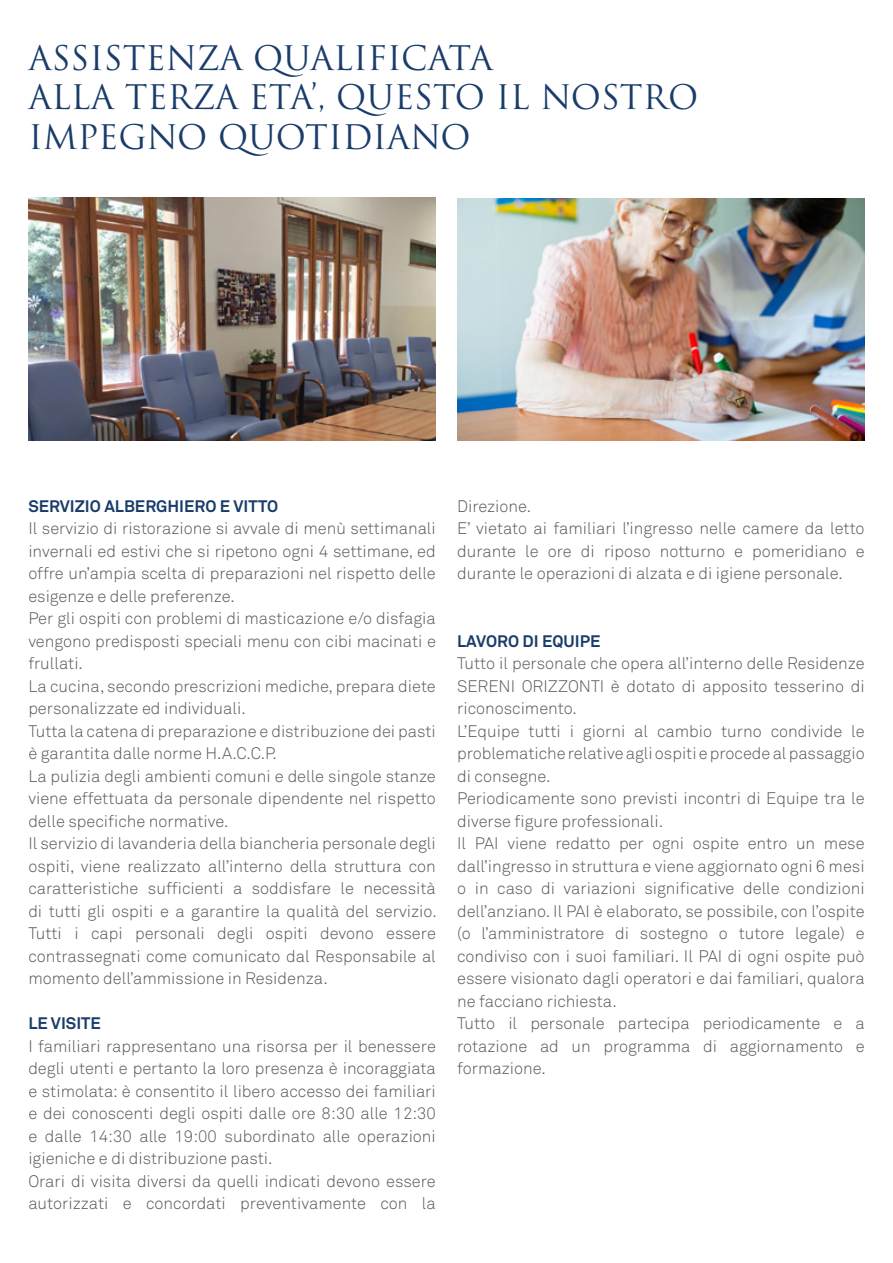
<style>
.page{position:relative;width:893px;height:1263px;background:#fff}
.page>*{position:absolute;margin:0;border:0;box-sizing:border-box;transform-origin:0 0}
.t1{font:33px/39.6px "Trajan Pro";color:#193c6a}
.t2{font:16.5px/22.5px "Akkurat Light Pro";color:#575756}
.t3{font:700 16.5px "Akkurat Pro";color:#193c6a}
</style>
<div class="page">
<img style="left:457px;top:198px;width:408px;height:242px">
<img style="left:28px;top:198px;width:408px;height:242px">
<h1 class="t1" style="left:28px;top:38px;width:671px">ASSISTENZA QUALIFICATA<br>ALLA TERZA ETA’, QUESTO IL NOSTRO<br>IMPEGNO QUOTIDIANO</h1>
<p class="t3" style="left:28px;top:495px;width:251px">SERVIZIO ALBERGHIERO E VITTO</p>
<p class="t2" style="left:28px;top:517px;width:410px">Il servizio di ristorazione si avvale di menù settimanali invernali ed estivi che si ripetono ogni 4 settimane, ed offre un’ampia scelta di preparazioni nel rispetto delle esigenze e delle preferenze.<br>Per gli ospiti con problemi di masticazione e/o disfagia vengono predisposti speciali menu con cibi macinati e frullati.<br>La cucina, secondo prescrizioni mediche, prepara diete personalizzate ed individuali.<br>Tutta la catena di preparazione e distribuzione dei pasti è garantita dalle norme H.A.C.C.P.<br>La pulizia degli ambienti comuni e delle singole stanze viene effettuata da personale dipendente nel rispetto delle specifiche normative.<br>Il servizio di lavanderia della biancheria personale degli ospiti, viene realizzato all’interno della struttura con caratteristiche sufficienti a soddisfare le necessità di tutti gli ospiti e a garantire la qualità del servizio.<br>Tutti i capi personali degli ospiti devono essere contrassegnati come comunicato dal Responsabile al momento dell’ammissione in Residenza.</p>
<p class="t3" style="left:28px;top:1013px;width:74px">LE VISITE</p>
<p class="t2" style="left:28px;top:1035px;width:409px">I familiari rappresentano una risorsa per il benessere degli utenti e pertanto la loro presenza è incoraggiata e stimolata: è consentito il libero accesso dei familiari e dei conoscenti degli ospiti dalle ore 8:30 alle 12:30 e dalle 14:30 alle 19:00 subordinato alle operazioni igieniche e di distribuzione pasti.<br>Orari di visita diversi da quelli indicati devono essere autorizzati e concordati preventivamente con la</p>
<p class="t2" style="left:457px;top:495px;width:409px">Direzione.<br>E’ vietato ai familiari l’ingresso nelle camere da letto durante le ore di riposo notturno e pomeridiano e durante le operazioni di alzata e di igiene personale.</p>
<p class="t3" style="left:457px;top:631px;width:145px">LAVORO DI EQUIPE</p>
<p class="t2" style="left:457px;top:652px;width:409px">Tutto il personale che opera all’interno delle Residenze SERENI ORIZZONTI è dotato di apposito tesserino di riconoscimento.<br>L’Equipe tutti i giorni al cambio turno condivide le problematiche relative agli ospiti e procede al passaggio di consegne.<br>Periodicamente sono previsti incontri di Equipe tra le diverse figure professionali.<br>Il PAI viene redatto per ogni ospite entro un mese dall’ingresso in struttura e viene aggiornato ogni 6 mesi o in caso di variazioni significative delle condizioni dell’anziano. Il PAI è elaborato, se possibile, con l’ospite (o l’amministratore di sostegno o tutore legale) e condiviso con i suoi familiari. Il PAI di ogni ospite può essere visionato dagli operatori e dai familiari, qualora ne facciano richiesta.<br>Tutto il personale partecipa periodicamente e a rotazione ad un programma di aggiornamento e formazione.</p>
</div>
